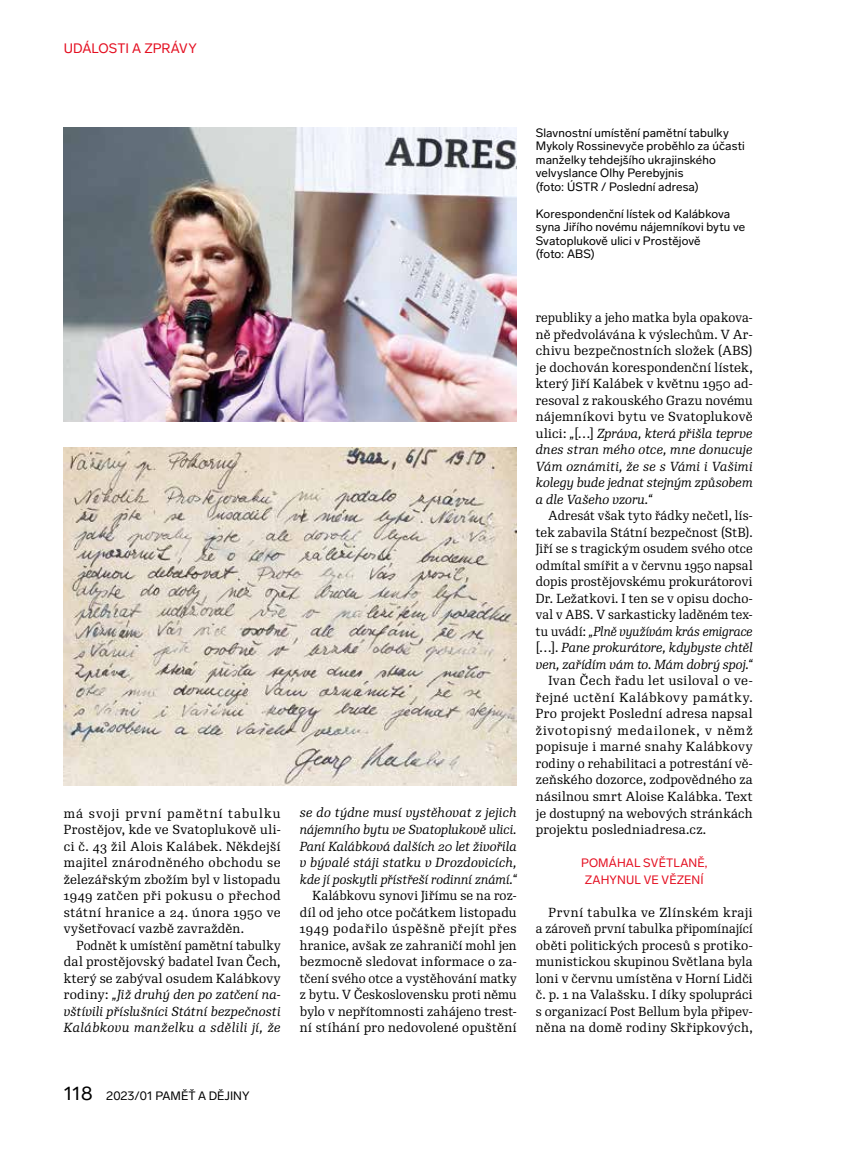
<style>
.page{position:relative;width:859px;height:1149px;background:#fff}
.page>*{position:absolute;margin:0;border:0;box-sizing:border-box;transform-origin:0 0}
.t1{font:13.5px "Lab Grotesque";color:#e40e20}
.t2{font:12.75px/16.5px "Re Public Std";letter-spacing:.015em;color:#000;text-align:justify}
.t3{font:12.75px/16.5px "Re Public Std";letter-spacing:.015em;color:#000;text-align:justify;scale:.96 1}
.t4{font:12.75px/16.5px "Re Public Std";letter-spacing:.015em;color:#000;text-align:justify;scale:.95 1}
.t5{font:italic 12.75px/16.5px "Re Public Std";letter-spacing:.01em;color:#000;text-align:justify}
.t6{font:12px/13.5px "Lab Grotesque";letter-spacing:.01em;color:#000}
.t7{font:12px/16.5px "Lab Grotesque";letter-spacing:.01em;color:#e40e20;text-align:center}
.s1{font-style:italic}
.s2{font-size:19.5px}
</style>
<div class="page">
<img style="left:64px;top:128px;width:453px;height:293px">
<img style="left:64px;top:447px;width:453px;height:337px">
<p class="t1" style="left:64px;top:39px;width:134px">UDÁLOSTI A ZPRÁVY</p>
<p class="t6" style="left:536px;top:125px;width:211px">Slavnostní umístění pamětní tabulky Mykoly Rossinevyče proběhlo za účasti manželky tehdejšího ukrajinského velvyslance Olhy Perebyjnis<br>(foto: ÚSTR / Poslední adresa)</p>
<p class="t6" style="left:536px;top:206px;width:211px">Korespondenční lístek od Kalábkova syna Jiřího novému nájemníkovi bytu ve<br>Svatoplukově ulici v Prostějově<br>(foto: ABS)</p>
<p class="t2" style="left:64px;top:804px;width:218px">má svoji první pamětní tabulku Prostějov, kde ve Svatoplukově uli&shy;ci č. 43 žil Alois Kalábek. Někdejší majitel znárodněného obchodu se železářským zbožím byl v listopadu 1949 zatčen při pokusu o přechod státní hranice a 24. února 1950 ve vyšetřovací vazbě zavražděn.</p>
<p class="t4" style="left:64px;top:936px;width:230px;text-indent:13px">Podnět k umístění pamětní tabulky dal prostějovský badatel Ivan Čech, který se zabýval osudem Kalábkovy rodiny: <span class="s1">„Již druhý den po zatčení na&shy;vštívili příslušníci Státní bezpečnosti Kalábkovu manželku a sdělili jí, že</span></p>
<p class="t5" style="left:300px;top:804px;width:218px">se do týdne musí vystěhovat z jejich nájemního bytu ve Svatoplukově ulici.<br>Paní Kalábková dalších 20 let živořila v bývalé stáji statku v Drozdovicích, kde jí poskytli přístřeší rodinní známí.“</p>
<p class="t2" style="left:300px;top:887px;width:218px;text-indent:13px">Kalábkovu synovi Jiřímu se na roz&shy;díl od jeho otce počátkem listopadu 1949 podařilo úspěšně přejít přes hranice, avšak ze zahraničí mohl jen bezmocně sledovat informace o za&shy;tčení svého otce a vystěhování matky z bytu. V Československu proti němu bylo v nepřítomnosti zahájeno trest&shy;ní stíhání pro nedovolené opuštění</p>
<p class="t3" style="left:536px;top:309px;width:227px">republiky a jeho matka byla opakova&shy;ně předvolávána k výslechům. V Ar&shy;chivu bezpečnostních složek (ABS) je dochován korespondenční lístek, který Jiří Kalábek v květnu 1950 ad&shy;resoval z rakouského Grazu novému nájemníkovi bytu ve Svatoplukově ulici: <span class="s1">„</span>[…] <span class="s1">Zpráva, která přišla teprve dnes stran mého otce, mne donucuje Vám oznámiti, že se s Vámi i Vašimi kolegy bude jednat stejným způsobem a dle Vašeho vzoru.“</span></p>
<p class="t3" style="left:536px;top:507px;width:227px;text-indent:13px">Adresát však tyto řádky nečetl, lís&shy;tek zabavila Státní bezpečnost (StB).<br>Jiří se s tragickým osudem svého otce odmítal smířit a v červnu 1950 napsal dopis prostějovskému prokurátorovi Dr. Ležatkovi. I ten se v opisu docho&shy;val v ABS. V sarkasticky laděném tex&shy;tu uvádí: <span class="s1">„Plně využívám krás emigrace </span>[…]. <span class="s1">Pane prokurátore, kdybyste chtěl ven, zařídím vám to. Mám dobrý spoj.“</span></p>
<p class="t2" style="left:536px;top:672px;width:218px;text-indent:13px">Ivan Čech řadu let usiloval o ve&shy;řejné uctění Kalábkovy památky.<br>Pro projekt Poslední adresa napsal životopisný medailonek, v němž popisuje i marné snahy Kalábkovy rodiny o rehabilitaci a potrestání vě&shy;zeňského dozorce, zodpovědného za násilnou smrt Aloise Kalábka. Text je dostupný na webových stránkách projektu posledniadresa.cz.</p>
<p class="t7" style="left:581px;top:854px;width:128px">POMÁHAL SVĚTLANĚ,<br>ZAHYNUL VE VĚZENÍ</p>
<p class="t2" style="left:536px;top:903px;width:218px;text-indent:13px">První tabulka ve Zlínském kraji a zároveň první tabulka připomínající oběti politických procesů s protiko&shy;munistickou skupinou Světlana byla loni v červnu umístěna v Horní Lidči č. p. 1 na Valašsku. I díky spolupráci s organizací Post Bellum byla připev&shy;něna na domě rodiny Skřipkových,</p>
<p class="t6" style="left:64px;top:1088px;width:187px"><span class="s2">118</span> 2023/01 PAMĚŤ A DĚJINY</p>
</div>
